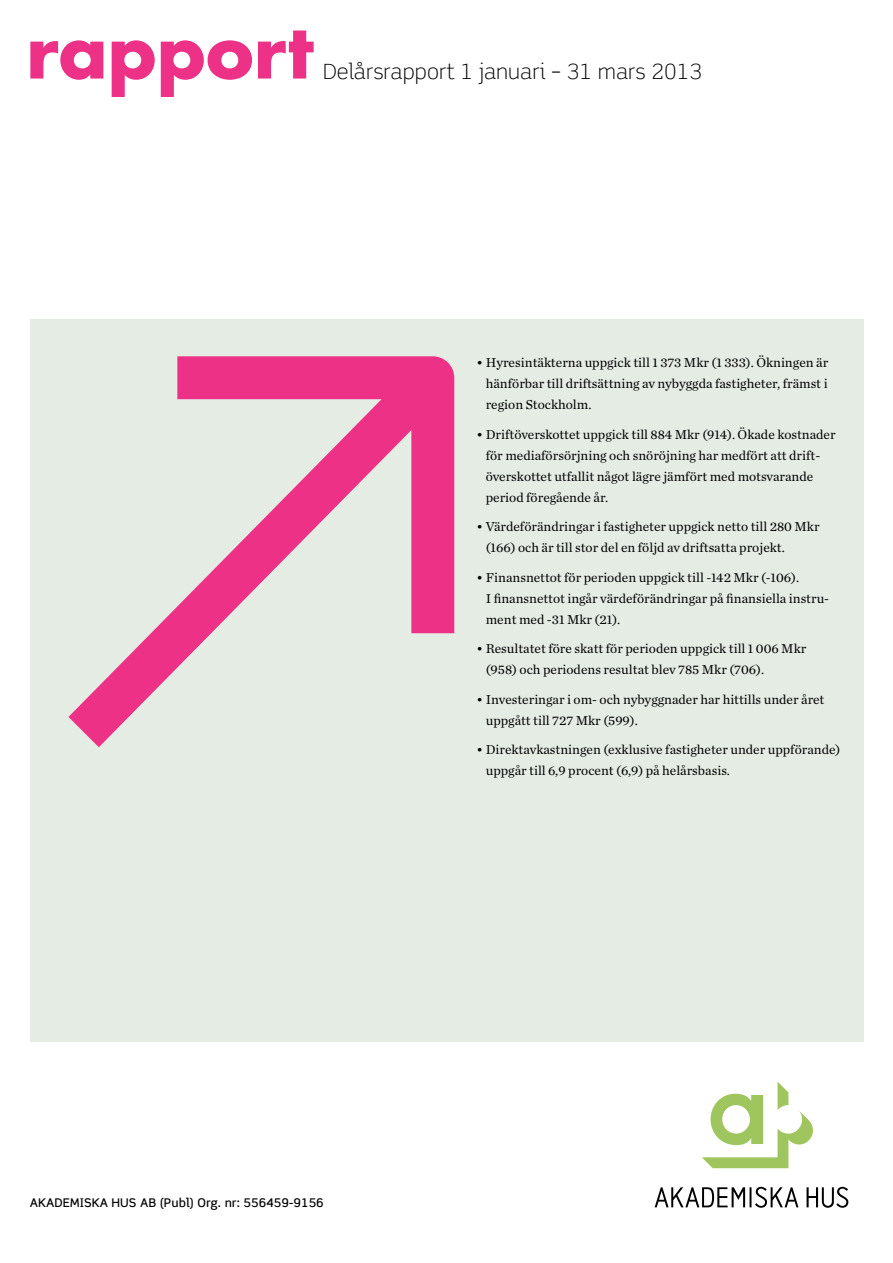
<style>
.page{position:relative;width:893px;height:1263px;background:#fff}
.page>*{position:absolute;margin:0;border:0;box-sizing:border-box;transform-origin:0 0}
.t1{font:700 72px "Futura Std";color:#ed3186}
.t2{font:21px "Scene AH Light";color:#000}
.t3{font:13.5px/21px "Chronicle Text G1";color:#000}
.t4{font:12px "Scene AH Medium";color:#000}
</style>
<div class="page">
<div style="left:30px;top:319px;width:833px;height:723px;background:#e4ece4"></div>
<svg style="left:702px;top:1081px;width:111px;height:87px"></svg>
<svg style="left:806px;top:1187px;width:42px;height:21px"></svg>
<svg style="left:655px;top:1187px;width:143px;height:21px"></svg>
<svg style="left:68px;top:356px;width:386px;height:391px"></svg>
<h1 class="t1" style="left:26px;top:4px;width:289px">rapport</h1>
<h2 class="t2" style="left:323px;top:59px;width:380px">Delårsrapport 1 januari – 31 mars 2013</h2>
<p class="t3" style="left:486px;top:352px;width:344px;text-align:justify;text-indent:-9px">• Hyresintäkterna uppgick till 1 373 Mkr (1 333). Ökningen är hänförbar till driftsättning av nybyggda fastigheter, främst i region Stockholm.</p>
<p class="t3" style="left:486px;top:423px;width:351px;text-indent:-9px">• Driftöverskottet uppgick till 884 Mkr (914). Ökade kostnader för mediaförsörjning och snöröjning har medfört att drift&shy;överskottet utfallit något lägre jämfört med motsvarande period föregående år.</p>
<p class="t3" style="left:486px;top:516px;width:335px;text-indent:-9px">• Värdeförändringar i fastigheter uppgick netto till 280 Mkr (166) och är till stor del en följd av driftsatta projekt.</p>
<p class="t3" style="left:486px;top:566px;width:345px;text-indent:-9px">• Finansnettot för perioden uppgick till -142 Mkr (-106).<br>I finansnettot ingår värdeförändringar på finansiella instru&shy;ment med -31 Mkr (21).</p>
<p class="t3" style="left:486px;top:638px;width:322px;text-indent:-9px">• Resultatet före skatt för perioden uppgick till 1 006 Mkr (958) och periodens resultat blev 785 Mkr (706).</p>
<p class="t3" style="left:486px;top:688px;width:340px;text-indent:-9px">• Investeringar i om- och nybyggnader har hittills under året uppgått till 727 Mkr (599).</p>
<p class="t3" style="left:486px;top:739px;width:356px;text-indent:-9px">• Direktavkastningen (exklusive fastigheter under uppförande) uppgår till 6,9 procent (6,9) på helårsbasis.</p>
<p class="t4" style="left:30px;top:1195px;width:296px">AKADEMISKA HUS AB (Publ) Org. nr: 556459-9156</p>
</div>
